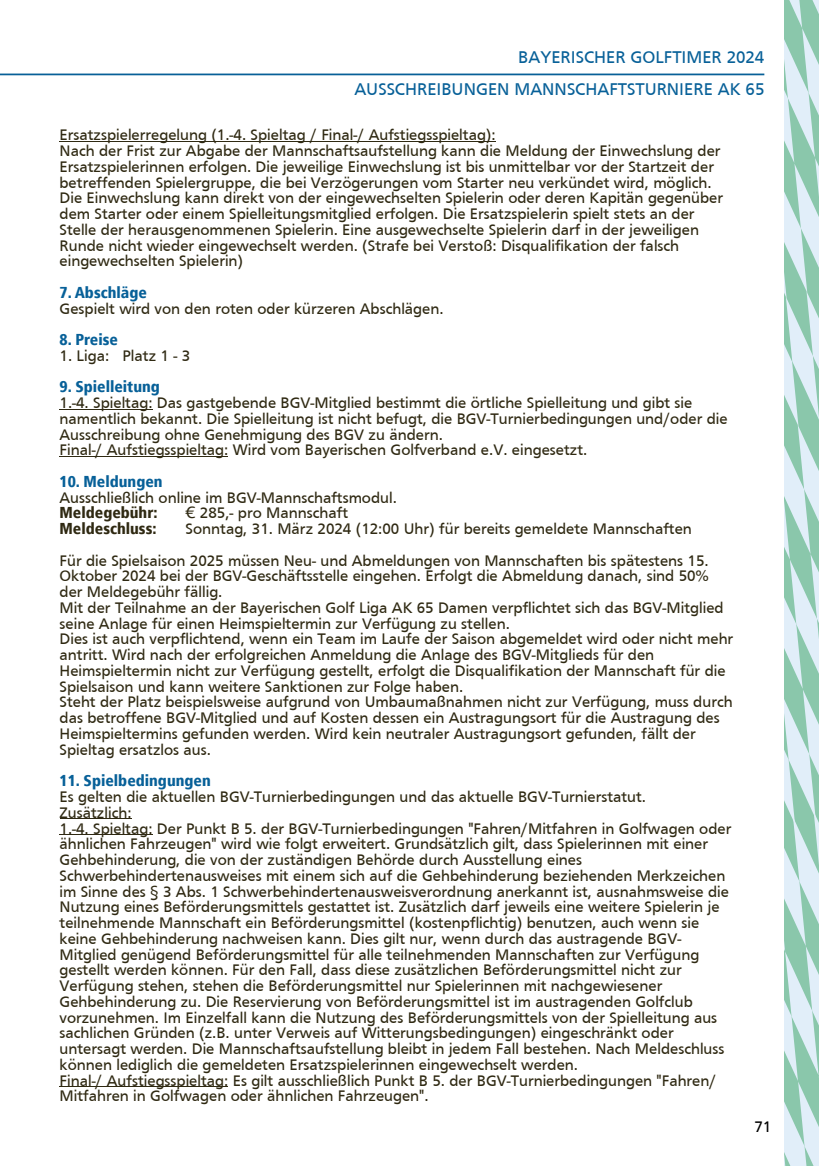
<style>
.page{position:relative;width:819px;height:1166px;background:#fff}
.page>*{position:absolute;margin:0;border:0;box-sizing:border-box;transform-origin:0 0}
.t1{font:17.5px/31.8px "Frutiger";color:#076098;text-align:right}
.t2{font:15.75px/15.8px "Frutiger";color:#2f2912}
.t3{font:900 condensed 15.75px "Frutiger";color:#076098}
.t4{font:900 condensed 15.75px "Frutiger";color:#2f2912}
.t5{font:15.75px "Frutiger";color:#000}
.s1{font-family:"font 000000002 bc 582 cf"}
</style>
<div class="page">
<hr style="left:0;top:74px;width:764px;height:1px;background:#076098">
<svg style="left:784px;top:0;width:35px;height:1166px;background:#b5dad2"></svg>
<hr style="left:60px;top:141px;width:436px;height:1px;background:#2f2912">
<hr style="left:60px;top:409px;width:92px;height:1px;background:#2f2912">
<hr style="left:60px;top:456px;width:168px;height:1px;background:#2f2912">
<hr style="left:60px;top:818px;width:71px;height:1px;background:#2f2912">
<hr style="left:60px;top:834px;width:92px;height:1px;background:#2f2912">
<hr style="left:60px;top:1086px;width:168px;height:1px;background:#2f2912">
<p class="t1" style="left:354px;top:43px;width:411px">BAYERISCHER GOLFTIMER 2024<br>AUSSCHREIBUNGEN MANNSCHAFTSTURNIERE AK 65</p>
<p class="t2" style="left:60px;top:128px;width:665px">Ersatzspielerregelung (1.-4. Spieltag / Final-/ Aufstiegsspieltag):<br>Nach der Frist zur Abgabe der Mannschaftsaufstellung kann die Meldung der Einwechslung der Ersatzspielerinnen erfolgen. Die jeweilige Einwechslung ist bis unmittelbar vor der Startzeit der betreffenden Spielergruppe, die bei Verzögerungen vom Starter neu verkündet wird, möglich.<br>Die Einwechslung kann direkt von der eingewechselten Spielerin oder deren Kapitän gegenüber dem Starter oder einem Spielleitungsmitglied erfolgen. Die Ersatzspielerin spielt stets an der Stelle der herausgenommenen Spielerin. Eine ausgewechselte Spielerin darf in der jeweiligen Runde nicht wieder eingewechselt werden. (Strafe bei Verstoß: Disqualifikation der falsch eingewechselten Spielerin)</p>
<p class="t3" style="left:60px;top:283px;width:89px">7. Abschläge</p>
<p class="t2" style="left:60px;top:302px;width:385px">Gespielt wird von den roten oder kürzeren Abschlägen.</p>
<p class="t3" style="left:60px;top:330px;width:60px">8. Preise</p>
<p class="t2" style="left:60px;top:349px;width:132px">1. Liga: Platz 1 - 3</p>
<p class="t3" style="left:60px;top:378px;width:102px">9. Spielleitung</p>
<p class="t2" style="left:60px;top:396px;width:669px">1.-4. Spieltag: Das gastgebende BGV-Mitglied bestimmt die örtliche Spielleitung und gibt sie namentlich bekannt. Die Spielleitung ist nicht befugt, die BGV-Turnierbedingungen und/oder die Ausschreibung ohne Genehmigung des BGV zu ändern.<br>Final-/ Aufstiegsspieltag: Wird vom Bayerischen Golfverband e.V. eingesetzt.</p>
<p class="t3" style="left:60px;top:472px;width:105px">10. Meldungen</p>
<p class="t2" style="left:60px;top:491px;width:339px">Ausschließlich online im BGV-Mannschaftsmodul.</p>
<p class="t4" style="left:60px;top:504px;width:100px">Meldegebühr:</p>
<p class="t2" style="left:186px;top:506px;width:164px"><span class="s1">€</span> 285,- pro Mannschaft</p>
<p class="t4" style="left:60px;top:519px;width:98px">Meldeschluss:</p>
<p class="t2" style="left:60px;top:514px;width:650px;line-height:31.5px;text-indent:126px">Sonntag, 31. März 2024 (12:00 Uhr) für bereits gemeldete Mannschaften<br>Für die Spielsaison 2025 müssen Neu- und Abmeldungen von Mannschaften bis spätestens 15.</p>
<p class="t2" style="left:60px;top:569px;width:675px">Oktober 2024 bei der BGV-Geschäftsstelle eingehen. Erfolgt die Abmeldung danach, sind 50% der Meldegebühr fällig.<br>Mit der Teilnahme an der Bayerischen Golf Liga AK 65 Damen verpflichtet sich das BGV-Mitglied seine Anlage für einen Heimspieltermin zur Verfügung zu stellen.<br>Dies ist auch verpflichtend, wenn ein Team im Laufe der Saison abgemeldet wird oder nicht mehr antritt. Wird nach der erfolgreichen Anmeldung die Anlage des BGV-Mitglieds für den Heimspieltermin nicht zur Verfügung gestellt, erfolgt die Disqualifikation der Mannschaft für die Spielsaison und kann weitere Sanktionen zur Folge haben.<br>Steht der Platz beispielsweise aufgrund von Umbaumaßnahmen nicht zur Verfügung, muss durch das betroffene BGV-Mitglied und auf Kosten dessen ein Austragungsort für die Austragung des Heimspieltermins gefunden werden. Wird kein neutraler Austragungsort gefunden, fällt der Spieltag ersatzlos aus.</p>
<p class="t3" style="left:60px;top:771px;width:153px">11. Spielbedingungen</p>
<p class="t2" style="left:60px;top:790px;width:673px">Es gelten die aktuellen BGV-Turnierbedingungen und das aktuelle BGV-Turnierstatut.<br>Zusätzlich:<br>1.-4. Spieltag: Der Punkt B 5. der BGV-Turnierbedingungen "Fahren/Mitfahren in Golfwagen oder ähnlichen Fahrzeugen" wird wie folgt erweitert. Grundsätzlich gilt, dass Spielerinnen mit einer Gehbehinderung, die von der zuständigen Behörde durch Ausstellung eines Schwerbehindertenausweises mit einem sich auf die Gehbehinderung beziehenden Merkzeichen im Sinne des § 3 Abs. 1 Schwerbehindertenausweisverordnung anerkannt ist, ausnahmsweise die Nutzung eines Beförderungsmittels gestattet ist. Zusätzlich darf jeweils eine weitere Spielerin je teilnehmende Mannschaft ein Beförderungsmittel (kostenpflichtig) benutzen, auch wenn sie keine Gehbehinderung nachweisen kann. Dies gilt nur, wenn durch das austragende BGV-Mitglied genügend Beförderungsmittel für alle teilnehmenden Mannschaften zur Verfügung gestellt werden können. Für den Fall, dass diese zusätzlichen Beförderungsmittel nicht zur Verfügung stehen, stehen die Beförderungsmittel nur Spielerinnen mit nachgewiesener Gehbehinderung zu. Die Reservierung von Beförderungsmittel ist im austragenden Golfclub vorzunehmen. Im Einzelfall kann die Nutzung des Beförderungsmittels von der Spielleitung aus sachlichen Gründen (z.B. unter Verweis auf Witterungsbedingungen) eingeschränkt oder untersagt werden. Die Mannschaftsaufstellung bleibt in jedem Fall bestehen. Nach Meldeschluss können lediglich die gemeldeten Ersatzspielerinnen eingewechselt werden.<br>Final-/ Aufstiegsspieltag: Es gilt ausschließlich Punkt B 5. der BGV-Turnierbedingungen "Fahren/ Mitfahren in Golfwagen oder ähnlichen Fahrzeugen".</p>
<p class="t5" style="left:754px;top:1120px;width:18px">71</p>
</div>
